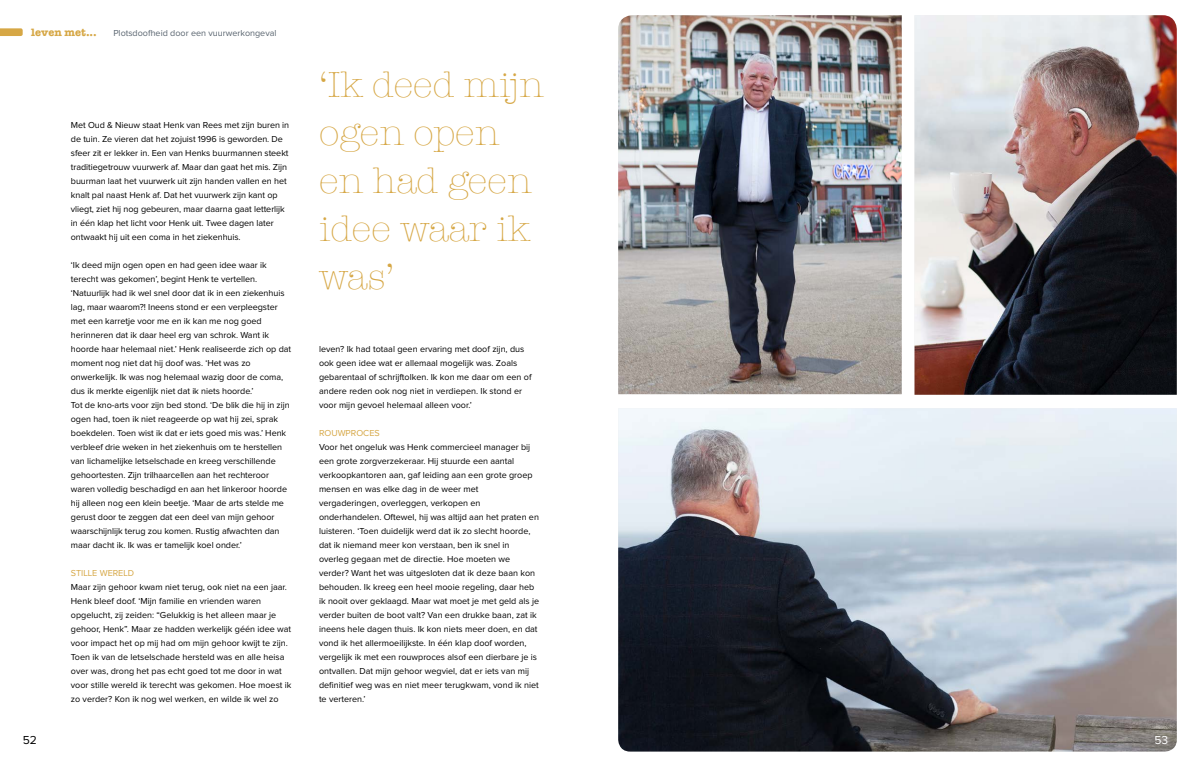
<style>
.page{position:relative;width:1191px;height:766px;background:#fff}
.page>*{position:absolute;margin:0;border:0;box-sizing:border-box;transform-origin:0 0}
.t1{font:300 37px/48px "American Typewriter";color:#d6a745}
.t2{font:12px "Proxima Nova";color:#000}
.t3{font:12px "Proxima Nova";color:#fff}
.t4{font:700 11px "American Typewriter";color:#d6a745}
.t5{font:9px/14px "Proxima Nova";color:#000}
.t6{font:9px "Proxima Nova";color:#59646f}
.t7{font:9px "Proxima Nova";color:#d6a745}
</style>
<div class="page">
<svg style="left:0;top:28px;width:23px;height:8px"></svg>
<img style="left:914px;top:15px;width:262px;height:379px">
<img style="left:618px;top:408px;width:558px;height:343px">
<img style="left:618px;top:15px;width:283px;height:379px">
<p class="t4" style="left:31px;top:23px;width:67px">leven met...</p>
<p class="t6" style="left:113px;top:29px;width:165px">Plotsdoofheid door een vuurwerkongeval</p>
<p class="t5" style="left:71px;top:118px;width:220px">Met Oud &amp; Nieuw staat Henk van Rees met zijn buren in de tuin. Ze vieren dat het zojuist 1996 is geworden. De sfeer zit er lekker in. Een van Henks buurmannen steekt traditiegetrouw vuurwerk af. Maar dan gaat het mis. Zijn buurman laat het vuurwerk uit zijn handen vallen en het knalt pal naast Henk af. Dat het vuurwerk zijn kant op vliegt, ziet hij nog gebeuren, maar daarna gaat letterlijk in één klap het licht voor Henk uit. Twee dagen later ontwaakt hij uit een coma in het ziekenhuis.</p>
<p class="t5" style="left:71px;top:258px;width:222px">‘Ik deed mijn ogen open en had geen idee waar ik terecht was gekomen’, begint Henk te vertellen. ‘Natuurlijk had ik wel snel door dat ik in een ziekenhuis lag, maar waarom?! Ineens stond er een verpleegster met een karretje voor me en ik kan me nog goed herinneren dat ik daar heel erg van schrok. Want ik hoorde haar helemaal niet.’ Henk realiseerde zich op dat moment nog niet dat hij doof was. ‘Het was zo onwerkelijk. Ik was nog helemaal wazig door de coma, dus ik merkte eigenlijk niet dat ik niets hoorde.’<br>Tot de kno-arts voor zijn bed stond. ‘De blik die hij in zijn ogen had, toen ik niet reageerde op wat hij zei, sprak boekdelen. Toen wist ik dat er iets goed mis was.’ Henk verbleef drie weken in het ziekenhuis om te herstellen van lichamelijke letselschade en kreeg verschillende gehoortesten. Zijn trilhaarcellen aan het rechteroor waren volledig beschadigd en aan het linkeroor hoorde hij alleen nog een klein beetje. ‘Maar de arts stelde me gerust door te zeggen dat een deel van mijn gehoor waarschijnlijk terug zou komen. Rustig afwachten dan maar dacht ik. Ik was er tamelijk koel onder.’</p>
<p class="t7" style="left:71px;top:568px;width:65px">STILLE WERELD</p>
<p class="t5" style="left:71px;top:580px;width:222px">Maar zijn gehoor kwam niet terug, ook niet na een jaar.<br>Henk bleef doof. ‘Mijn familie en vrienden waren opgelucht, zij zeiden: “Gelukkig is het alleen maar je gehoor, Henk”. Maar ze hadden werkelijk géén idee wat voor impact het op mij had om mijn gehoor kwijt te zijn.<br>Toen ik van de letselschade hersteld was en alle heisa over was, drong het pas echt goed tot me door in wat voor stille wereld ik terecht was gekomen. Hoe moest ik zo verder? Kon ik nog wel werken, en wilde ik wel zo</p>
<h1 class="t1" style="left:319px;top:59px;width:226px">‘Ik deed mijn ogen open en had geen idee waar ik was’</h1>
<p class="t5" style="left:319px;top:342px;width:214px">leven? Ik had totaal geen ervaring met doof zijn, dus ook geen idee wat er allemaal mogelijk was. Zoals gebarentaal of schrijftolken. Ik kon me daar om een of andere reden ook nog niet in verdiepen. Ik stond er voor mijn gevoel helemaal alleen voor.’</p>
<p class="t7" style="left:319px;top:428px;width:62px">ROUWPROCES</p>
<p class="t5" style="left:319px;top:440px;width:222px">Voor het ongeluk was Henk commercieel manager bij een grote zorgverzekeraar. Hij stuurde een aantal verkoopkantoren aan, gaf leiding aan een grote groep mensen en was elke dag in de weer met vergaderingen, overleggen, verkopen en onderhandelen. Oftewel, hij was altijd aan het praten en luisteren. ‘Toen duidelijk werd dat ik zo slecht hoorde, dat ik niemand meer kon verstaan, ben ik snel in overleg gegaan met de directie. Hoe moeten we verder? Want het was uitgesloten dat ik deze baan kon behouden. Ik kreeg een heel mooie regeling, daar heb ik nooit over geklaagd. Maar wat moet je met geld als je verder buiten de boot valt? Van een drukke baan, zat ik ineens hele dagen thuis. Ik kon niets meer doen, en dat vond ik het allermoeilijkste. In één klap doof worden, vergelijk ik met een rouwproces alsof een dierbare je is ontvallen. Dat mijn gehoor wegviel, dat er iets van mij definitief weg was en niet meer terugkwam, vond ik niet te verteren.’</p>
<h2 class="t2" style="left:23px;top:734px;width:16px">52</h2>
<h2 class="t3" style="left:1154px;top:734px;width:15px">53</h2>
</div>
